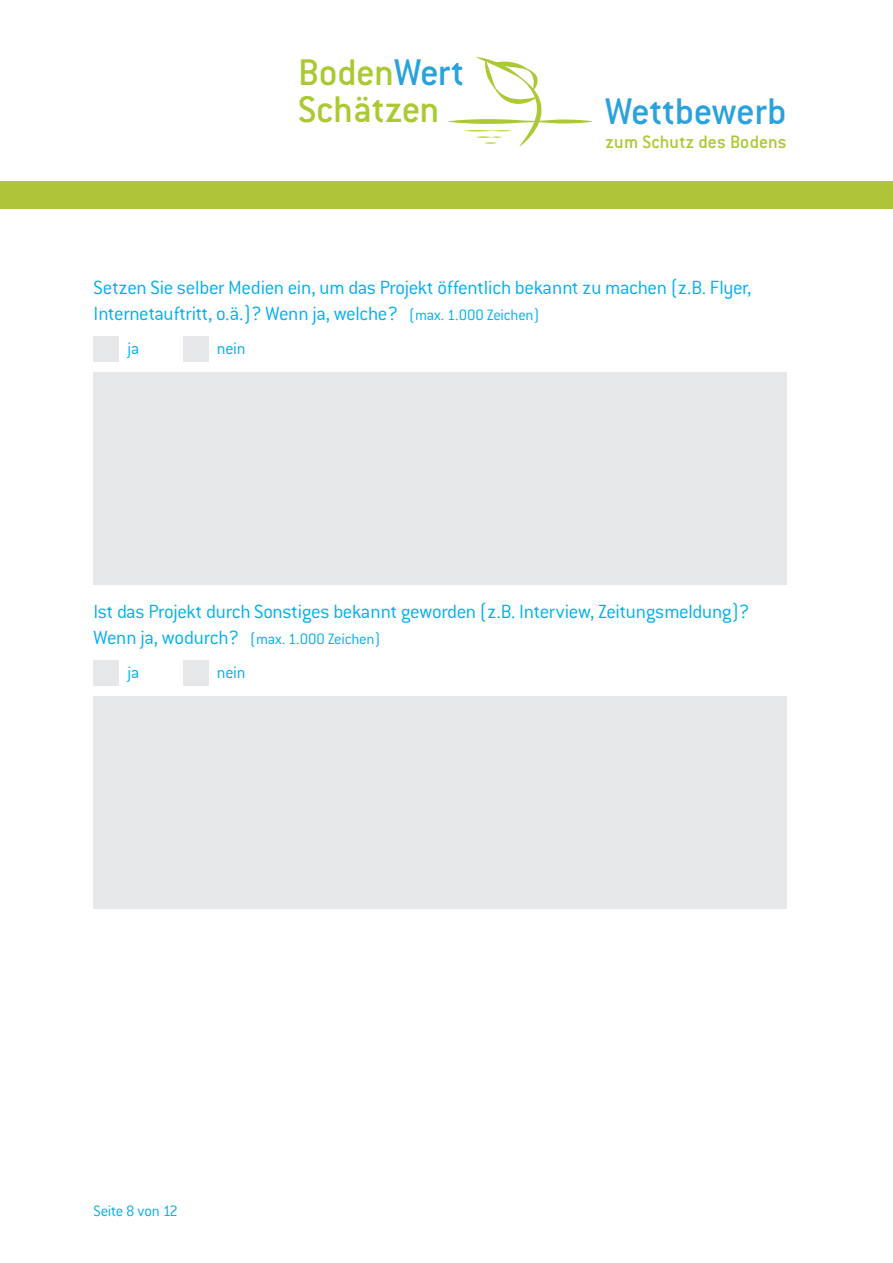
<style>
.page{position:relative;width:893px;height:1263px;background:#fff}
.page>*{position:absolute;margin:0;border:0;box-sizing:border-box;transform-origin:0 0}
.t1{font:500 40.8px/36.8px "Conduit ITC";letter-spacing:-.015em;color:#aac932}
.t2{font:500 40.8px "Conduit ITC";letter-spacing:-.01em;color:#2aa2db}
.t3{font:300 21px/25.2px "Conduit ITC";letter-spacing:-.015em;color:#00aeef}
.t4{font:500 19.8px "Conduit ITC";letter-spacing:.005em;color:#aac932}
.t5{font:300 18px "Conduit ITC";letter-spacing:-.02em;color:#00aeef}
.t6{font:300 16.5px "Conduit ITC";letter-spacing:-.015em;color:#00aeef}
.s1{color:#2aa2db}
.s2{font-size:16.5px}
.s3{font-size:21px}
</style>
<div class="page">
<svg style="left:448px;top:57px;width:144px;height:89px"></svg>
<div style="left:0;top:181px;width:893px;height:27px;background:#b0c43a"></div>
<div style="left:94px;top:336px;width:25px;height:25px;background:#e6e7e9"></div>
<div style="left:183px;top:336px;width:25px;height:25px;background:#e6e7e9"></div>
<div style="left:94px;top:660px;width:25px;height:26px;background:#e6e7e9"></div>
<div style="left:183px;top:660px;width:25px;height:26px;background:#e6e7e9"></div>
<div style="left:94px;top:372px;width:693px;height:213px;background:#e6e7e9"></div>
<div style="left:94px;top:696px;width:693px;height:213px;background:#e6e7e9"></div>
<p class="t1" style="left:298px;top:54px;width:167px">Boden<span class="s1">Wert<br></span>Schätzen</p>
<p class="t2" style="left:605px;top:88px;width:183px">Wettbewerb</p>
<p class="t4" style="left:605px;top:130px;width:183px">zum Schutz des Bodens</p>
<p class="t3" style="left:94px;top:275px;width:660px">Setzen Sie selber Medien ein, um das Projekt öffentlich bekannt zu machen (z.B. Flyer,<br>Internetauftritt, o.ä.)? Wenn ja, welche? <span class="s2">(max. 1.000 Zeichen)</span></p>
<p class="t5" style="left:128px;top:339px;width:13px">ja</p>
<p class="t5" style="left:217px;top:339px;width:30px">nein</p>
<p class="t3" style="left:94px;top:599px;width:658px">Ist das Projekt durch Sonstiges bekannt geworden (z.B. Interview, Zeitungsmeldung)?</p>
<p class="t6" style="left:94px;top:629px;width:288px"><span class="s3">Wenn ja, wodurch?</span> (max. 1.000 Zeichen)</p>
<p class="t5" style="left:128px;top:663px;width:13px">ja</p>
<p class="t5" style="left:217px;top:663px;width:30px">nein</p>
<p class="t6" style="left:94px;top:1202px;width:86px">Seite 8 von 12</p>
</div>
